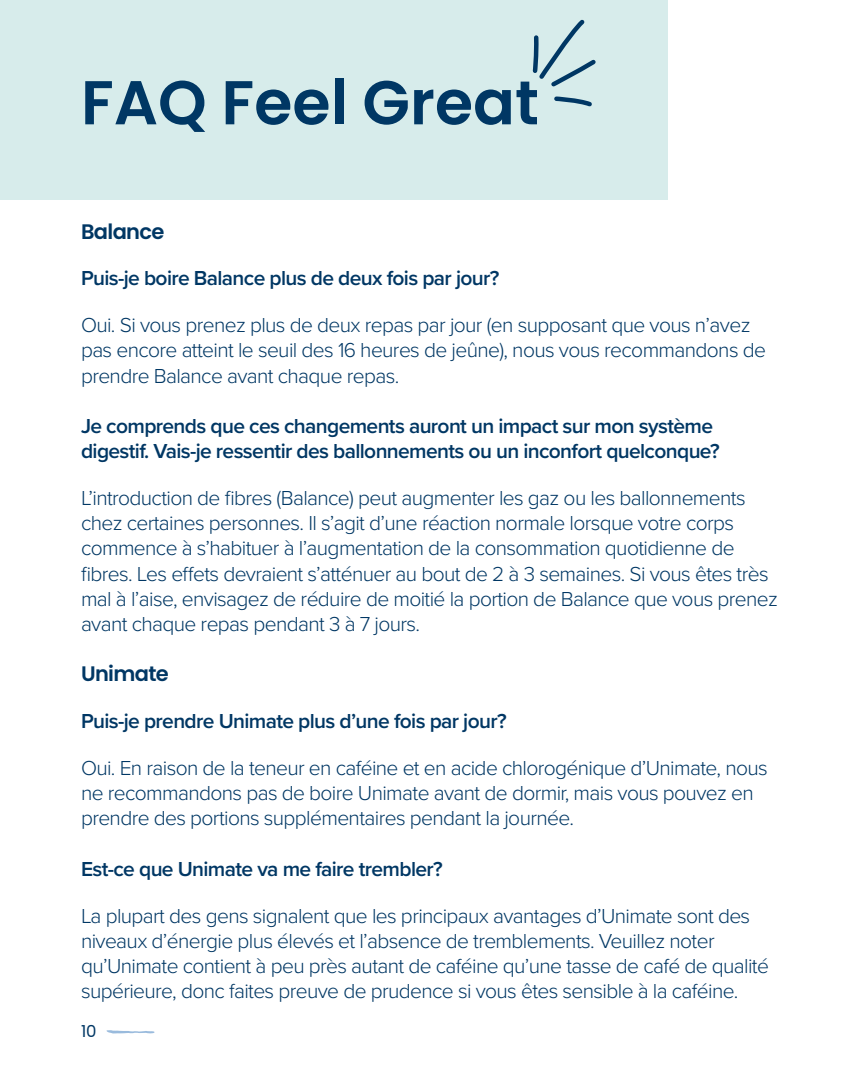
<style>
.page{position:relative;width:864px;height:1080px;background:#fff}
.page>*{position:absolute;margin:0;border:0;box-sizing:border-box;transform-origin:0 0}
.t1{font:600 61.8px "Poppins";color:#003764}
.t2{font:300 21px/25.2px "Proxima Nova";letter-spacing:-.03em;color:#003764}
.t3{font:600 21px/25.2px "Proxima Nova";letter-spacing:-.03em;color:#003764}
.t4{font:600 21px "Poppins";letter-spacing:-.03em;color:#003764}
.t5{font:16.5px "Poppins";color:#003764}
</style>
<div class="page">
<div style="left:0;top:0;width:668px;height:200px;background:#d7eceb"></div>
<svg style="left:532px;top:19px;width:64px;height:88px"></svg>
<svg style="left:107px;top:1030px;width:48px;height:3px"></svg>
<p class="t1" style="left:81px;top:67px;width:459px">FAQ Feel Great</p>
<p class="t4" style="left:81px;top:219px;width:85px">Balance</p>
<p class="t3" style="left:81px;top:265px;width:420px">Puis-je boire Balance plus de deux fois par jour?</p>
<p class="t2" style="left:81px;top:312px;width:687px">Oui. Si vous prenez plus de deux repas par jour (en supposant que vous n’avez pas encore atteint le seuil des 16 heures de jeûne), nous vous recommandons de prendre Balance avant chaque repas.</p>
<p class="t3" style="left:81px;top:413px;width:640px">Je comprends que ces changements auront un impact sur mon système digestif. Vais-je ressentir des ballonnements ou un inconfort quelconque?</p>
<p class="t2" style="left:81px;top:484px;width:699px">L’introduction de fibres (Balance) peut augmenter les gaz ou les ballonnements chez certaines personnes. Il s’agit d’une réaction normale lorsque votre corps commence à s’habituer à l’augmentation de la consommation quotidienne de fibres. Les effets devraient s’atténuer au bout de 2 à 3 semaines. Si vous êtes très mal à l’aise, envisagez de réduire de moitié la portion de Balance que vous prenez avant chaque repas pendant 3 à 7 jours.</p>
<p class="t4" style="left:81px;top:662px;width:89px">Unimate</p>
<p class="t3" style="left:81px;top:708px;width:427px">Puis-je prendre Unimate plus d’une fois par jour?</p>
<p class="t2" style="left:81px;top:754px;width:688px">Oui. En raison de la teneur en caféine et en acide chlorogénique d’Unimate, nous ne recommandons pas de boire Unimate avant de dormir, mais vous pouvez en prendre des portions supplémentaires pendant la journée.</p>
<p class="t3" style="left:81px;top:856px;width:363px">Est-ce que Unimate va me faire trembler?</p>
<p class="t2" style="left:81px;top:902px;width:690px">La plupart des gens signalent que les principaux avantages d’Unimate sont des niveaux d’énergie plus élevés et l’absence de tremblements. Veuillez noter qu’Unimate contient à peu près autant de caféine qu’une tasse de café de qualité supérieure, donc faites preuve de prudence si vous êtes sensible à la caféine.</p>
<p class="t5" style="left:81px;top:1022px;width:17px">10</p>
</div>
